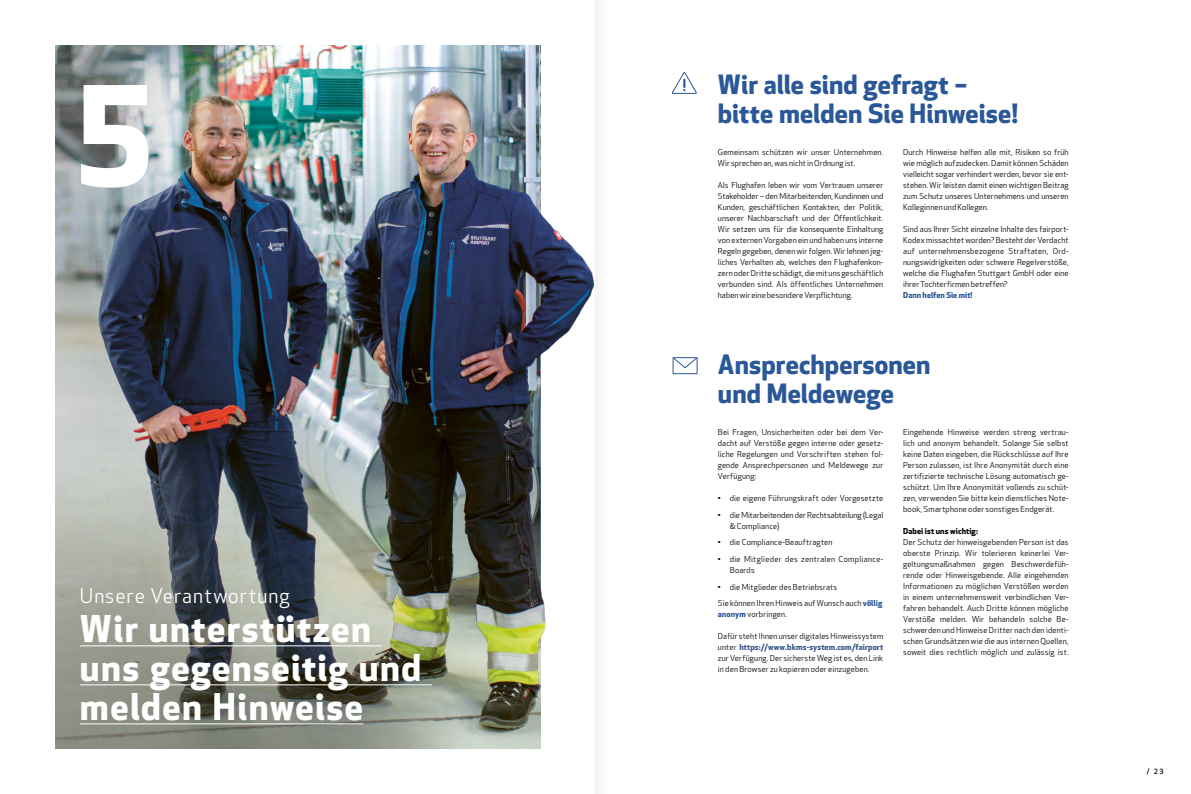
<style>
.page{position:relative;width:1191px;height:794px;background:#fff}
.page>*{position:absolute;margin:0;border:0;box-sizing:border-box;transform-origin:0 0}
.t1{font:700 134.3px "Apex New";color:#fff}
.t2{font:700 36px/39px "Apex New";letter-spacing:.04em;color:#fff}
.t3{font:700 26px/29px "Apex New";color:#2a5797}
.t4{font:20px "Apex New";letter-spacing:.05em;color:#fff}
.t5{font:8px/11px "Apex New";letter-spacing:.02em;color:#000;text-align:justify}
.t6{font:8px/11px "Apex New";color:#000}
.t7{font:700 8px "Apex New";letter-spacing:.01em;color:#000}
.t8{font:700 8px "Apex New";color:#2a5797}
.t9{font:500 7px "Apex New";color:#000}
.s1{font-weight:700;color:#2a5797}
.s2{font-weight:700;color:#38598b}
</style>
<div class="page">
<svg style="left:671px;top:72px;width:26px;height:22px"></svg>
<svg style="left:672px;top:357px;width:26px;height:17px"></svg>
<img style="left:55px;top:45px;width:540px;height:703px">
<hr style="left:80px;top:645px;width:302px;height:1px;background:#fff">
<hr style="left:80px;top:684px;width:352px;height:1px;background:#fff">
<hr style="left:80px;top:723px;width:283px;height:1px;background:#fff">
<h1 class="t1" style="left:74px;top:58px;width:82px">5</h1>
<h3 class="t4" style="left:80px;top:585px;width:211px">Unsere Verantwortung</h3>
<h2 class="t2" style="left:80px;top:610px;width:343px">Wir unterstützen uns gegenseitig und melden Hinweise</h2>
<h3 class="t3" style="left:718px;top:71px;width:301px">Wir alle sind gefragt – bitte melden Sie Hinweise!</h3>
<p class="t5" style="left:718px;top:146px;width:167px">Gemeinsam schützen wir unser Unternehmen.<br>Wir sprechen an, was nicht in Ordnung ist.</p>
<p class="t5" style="left:718px;top:179px;width:167px">Als Flughafen leben wir vom Vertrauen unserer Stakeholder – den Mitarbeitenden, Kundinnen und Kunden, geschäftlichen Kontakten, der Politik, unserer Nachbarschaft und der Öffentlichkeit.<br>Wir setzen uns für die konsequente Einhaltung von externen Vorgaben ein und haben uns interne Regeln gegeben, denen wir folgen. Wir lehnen jeg&shy;liches Verhalten ab, welches den Flughafenkon&shy;zern oder Dritte schädigt, die mit uns geschäftlich verbunden sind. Als öffentliches Unternehmen haben wir eine besondere Verpflichtung.</p>
<p class="t5" style="left:903px;top:146px;width:167px">Durch Hinweise helfen alle mit, Risiken so früh wie möglich aufzudecken. Damit können Schäden vielleicht sogar verhindert werden, bevor sie ent&shy;stehen. Wir leisten damit einen wichtigen Beitrag zum Schutz unseres Unternehmens und unseren Kolleginnen und Kollegen.</p>
<p class="t5" style="left:903px;top:223px;width:167px">Sind aus Ihrer Sicht einzelne Inhalte des fairport-Kodex missachtet worden? Besteht der Verdacht auf unternehmensbezogene Straftaten, Ord&shy;nungswidrigkeiten oder schwere Regelverstöße, welche die Flughafen Stuttgart GmbH oder eine ihrer Tochterfirmen betreffen?</p>
<p class="t8" style="left:903px;top:290px;width:71px">Dann helfen Sie mit!</p>
<h3 class="t3" style="left:718px;top:351px;width:214px">Ansprechpersonen und Meldewege</h3>
<p class="t5" style="left:718px;top:427px;width:167px">Bei Fragen, Unsicherheiten oder bei dem Ver&shy;dacht auf Verstöße gegen interne oder gesetz&shy;liche Regelungen und Vorschriften stehen fol&shy;gende Ansprechpersonen und Meldewege zur Verfügung:</p>
<p class="t5" style="left:718px;top:493px;width:167px">• die eigene Führungskraft oder Vorgesetzte</p>
<p class="t6" style="left:730px;top:509px;width:155px;text-indent:-12px">• die Mitarbeitenden der Rechtsabteilung (Legal &amp; Compliance)</p>
<p class="t5" style="left:718px;top:537px;width:116px">• die Compliance-Beauftragten</p>
<p class="t5" style="left:730px;top:554px;width:155px;text-indent:-12px">• die Mitglieder des zentralen Compliance-<br>Boards</p>
<p class="t5" style="left:718px;top:579px;width:166px;line-height:16.7px">• die Mitglieder des Betriebsrats<br>Sie können Ihren Hinweis auf Wunsch auch <span class="s1">völlig</span></p>
<p class="t5" style="left:718px;top:609px;width:70px"><span class="s1">anonym</span> vorbringen.</p>
<p class="t5" style="left:718px;top:631px;width:167px">Dafür steht Ihnen unser digitales Hinweissystem unter <span class="s2">https://www.bkms-system.com/fairport </span>zur Verfügung. Der sicherste Weg ist es, den Link in den Browser zu kopieren oder einzugeben.</p>
<p class="t5" style="left:903px;top:427px;width:167px">Eingehende Hinweise werden streng vertrau&shy;lich und anonym behandelt. Solange Sie selbst keine Daten eingeben, die Rückschlüsse auf Ihre Person zulassen, ist Ihre Anonymität durch eine zertifizierte technische Lösung automatisch ge&shy;schützt. Um Ihre Anonymität vollends zu schüt&shy;zen, verwenden Sie bitte kein dienstliches Note&shy;book, Smartphone oder sonstiges Endgerät.</p>
<p class="t7" style="left:903px;top:526px;width:76px">Dabei ist uns wichtig:</p>
<p class="t5" style="left:903px;top:537px;width:167px">Der Schutz der hinweisgebenden Person ist das oberste Prinzip. Wir tolerieren keinerlei Ver&shy;geltungsmaßnahmen gegen Beschwerdefüh&shy;rende oder Hinweisgebende. Alle eingehenden Informationen zu möglichen Verstößen werden in einem unternehmensweit verbindlichen Ver&shy;fahren behandelt. Auch Dritte können mögliche Verstöße melden. Wir behandeln solche Be&shy;schwerden und Hinweise Dritter nach den identi&shy;schen Grundsätzen wie die aus internen Quellen, soweit dies rechtlich möglich und zulässig ist.</p>
<p class="t9" style="left:1146px;top:767px;width:19px">/ 23</p>
</div>
